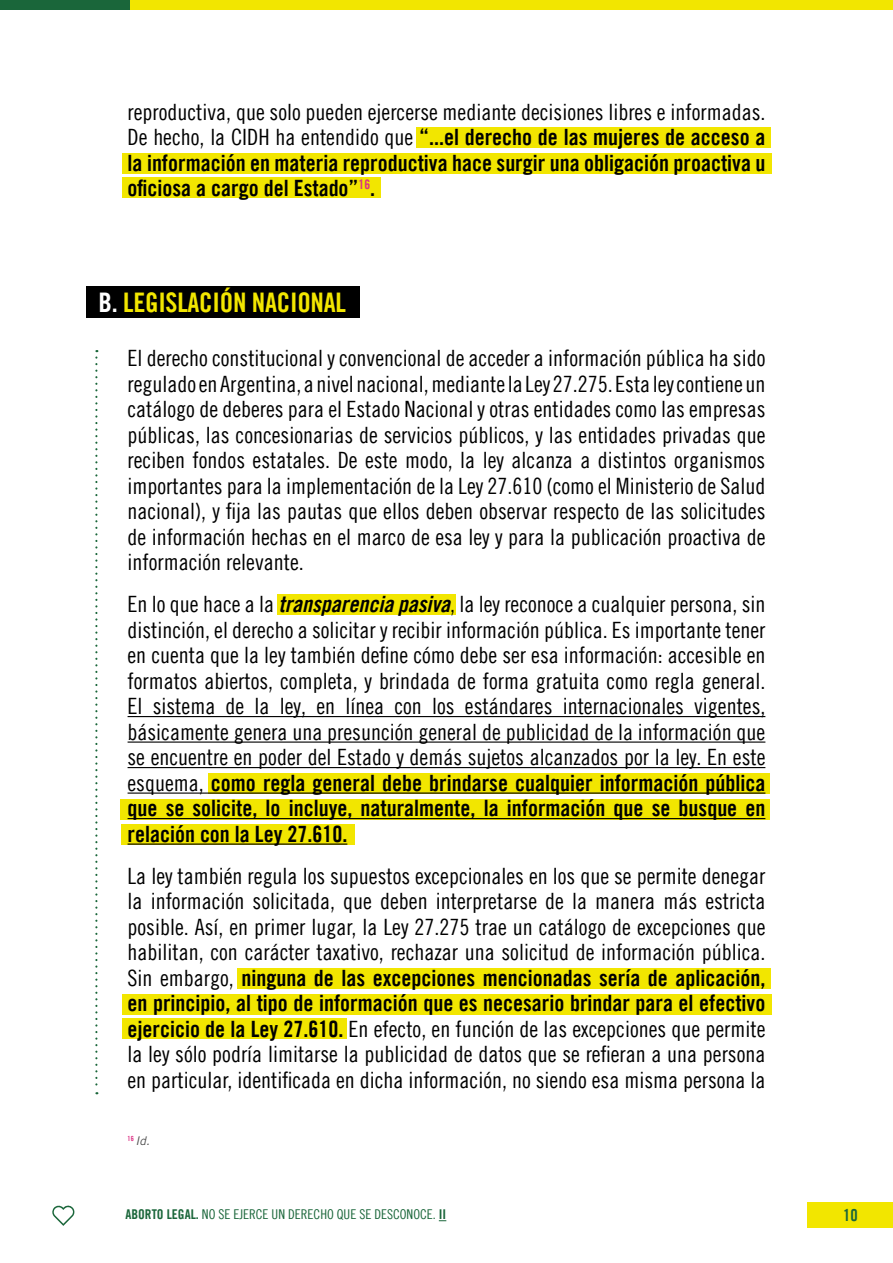
<style>
.page{position:relative;width:893px;height:1263px;background:#fff}
.page>*{position:absolute;margin:0;border:0;box-sizing:border-box;transform-origin:0 0}
.t1{font:27px "Amnesty Trade Gothic Bd Cn 20";letter-spacing:-.01em;color:#f2e600}
.t2{font:22.5px/25.5px "Amnesty Trade Gothic Cn 18";color:#000;text-align:justify}
.t3{font:22.5px/25.5px "Amnesty Trade Gothic Bd Cn 20";color:#000;text-align:justify}
.t4{font:16.5px "Amnesty Trade Gothic Bd Cn 20";color:#1a663a}
.t5{font:13.5px "Amnesty Trade Gothic Cn 18";color:#1a663a}
.t6{font:italic 12px "Amnesty Trade Gothic";color:#4c4c4c}
.s1{font-family:"Amnesty Trade Gothic Cn 18"}
.s2{color:#fff}
.s3{font-family:"Amnesty Trade Gothic Bd Cn 20 Ob"}
.s4{font-family:"Amnesty Trade Gothic Bd Cn 20"}
</style>
<div class="page">
<div style="left:808px;top:1202px;width:85px;height:26px;background:#f2e600"></div>
<svg style="left:52px;top:1205px;width:23px;height:21px"></svg>
<div style="left:0;top:0;width:893px;height:10px;background:#f2e600"></div>
<div style="left:0;top:0;width:130px;height:10px;background:#1a663a"></div>
<div style="left:86px;top:286px;width:274px;height:31px;background:#000"></div>
<svg style="left:95px;top:350px;width:2px;height:744px"></svg>
<div style="left:417px;top:128px;width:354px;height:20px;background:#f2e600"></div>
<div style="left:122px;top:154px;width:649px;height:20px;background:#f2e600"></div>
<div style="left:122px;top:178px;width:258px;height:20px;background:#f2e600"></div>
<div style="left:277px;top:594px;width:179px;height:21px;background:#f2e600"></div>
<div style="left:208px;top:773px;width:562px;height:21px;background:#f2e600"></div>
<div style="left:238px;top:969px;width:533px;height:20px;background:#f2e600"></div>
<div style="left:121px;top:799px;width:649px;height:21px;background:#f2e600"></div>
<div style="left:122px;top:995px;width:649px;height:20px;background:#f2e600"></div>
<div style="left:121px;top:824px;width:234px;height:21px;background:#f2e600"></div>
<div style="left:122px;top:1019px;width:224px;height:20px;background:#f2e600"></div>
<hr style="left:128px;top:716px;width:637px;height:1px;background:#000">
<hr style="left:128px;top:741px;width:637px;height:2px;background:#000">
<hr style="left:128px;top:767px;width:637px;height:1px;background:#000">
<hr style="left:128px;top:792px;width:637px;height:2px;background:#000">
<hr style="left:128px;top:818px;width:637px;height:1px;background:#000">
<hr style="left:128px;top:843px;width:219px;height:2px;background:#000">
<p class="t2" style="left:128px;top:99px;width:639px">reproductiva, que solo pueden ejercerse mediante decisiones libres e informadas.</p>
<p class="t3" style="left:128px;top:124px;width:639px"><span class="s1">De hecho, la CIDH ha entendido que</span> “...el derecho de las mujeres de acceso a la información en materia reproductiva hace surgir una obligación proactiva u oficiosa a cargo del Estado”<sup>16</sup>.</p>
<p class="t1" style="left:99px;top:286px;width:249px"><span class="s2">B.</span> LEGISLACIÓN NACIONAL</p>
<p class="t2" style="left:128px;top:345px;width:639px">El derecho constitucional y convencional de acceder a información pública ha sido regulado en Argentina, a nivel nacional, mediante la Ley 27.275. Esta ley contiene un catálogo de deberes para el Estado Nacional y otras entidades como las empresas públicas, las concesionarias de servicios públicos, y las entidades privadas que reciben fondos estatales. De este modo, la ley alcanza a distintos organismos importantes para la implementación de la Ley 27.610 (como el Ministerio de Salud nacional), y fija las pautas que ellos deben observar respecto de las solicitudes de información hechas en el marco de esa ley y para la publicación proactiva de información relevante.</p>
<p class="t2" style="left:128px;top:591px;width:639px">En lo que hace a la <span class="s3">transparencia pasiva</span>, la ley reconoce a cualquier persona, sin distinción, el derecho a solicitar y recibir información pública. Es importante tener en cuenta que la ley también define cómo debe ser esa información: accesible en formatos abiertos, completa, y brindada de forma gratuita como regla general.<br>El sistema de la ley, en línea con los estándares internacionales vigentes, básicamente genera una presunción general de publicidad de la información que se encuentre en poder del Estado y demás sujetos alcanzados por la ley. En este</p>
<p class="t3" style="left:128px;top:770px;width:639px"><span class="s1">esquema,</span> como regla general debe brindarse cualquier información pública que se solicite, lo incluye, naturalmente, la información que se busque en relación con la Ley 27.610.</p>
<p class="t2" style="left:128px;top:863px;width:639px">La ley también regula los supuestos excepcionales en los que se permite denegar la información solicitada, que deben interpretarse de la manera más estricta posible. Así, en primer lugar, la Ley 27.275 trae un catálogo de excepciones que habilitan, con carácter taxativo, rechazar una solicitud de información pública.</p>
<p class="t3" style="left:128px;top:965px;width:639px"><span class="s1">Sin embargo,</span> ninguna de las excepciones mencionadas sería de aplicación, en principio, al tipo de información que es necesario brindar para el efectivo</p>
<p class="t2" style="left:128px;top:1016px;width:639px"><span class="s4">ejercicio de la Ley 27.610.</span> En efecto, en función de las excepciones que permite la ley sólo podría limitarse la publicidad de datos que se refieran a una persona en particular, identificada en dicha información, no siendo esa misma persona la</p>
<p class="t6" style="left:128px;top:1133px;width:24px"><sup>16</sup> Id.</p>
<p class="t5" style="left:125px;top:1206px;width:322px"><span class="s4">ABORTO LEGAL.</span> NO SE EJERCE UN DERECHO QUE SE DESCONOCE. <span class="s4">II</span></p>
<p class="t4" style="left:843px;top:1205px;width:16px">10</p>
</div>
